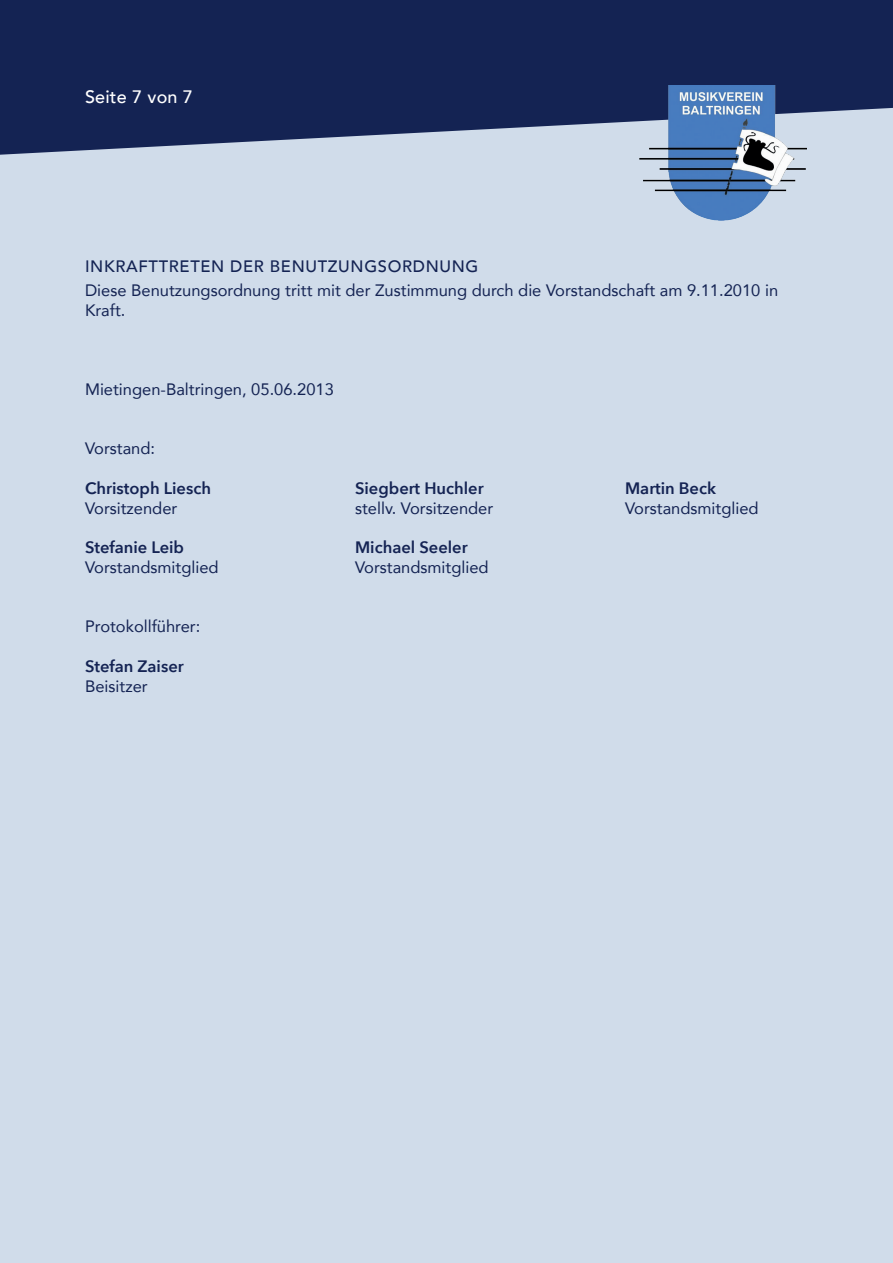
<style>
.page{position:relative;width:893px;height:1263px;background:#d0dcea}
.page>*{position:absolute;margin:0;border:0;box-sizing:border-box;transform-origin:0 0}
.t1{font:500 18px "Avenir";letter-spacing:.01em;color:#fff}
.Fließtext_MVB{font:16.5px/19.8px "Avenir";color:#142353}
.Fließtext_MVB-2{font:600 16.5px "Avenir Next";color:#142353}
.Überschrift_2_MVB{font:500 16.5px "Avenir";letter-spacing:.04em;color:#142353}
</style>
<div class="page">
<svg style="left:0;top:0;width:893px;height:155px;background:#293864"></svg>
<img style="left:640px;top:85px;width:167px;height:136px">
<p class="t1" style="left:85px;top:81px;width:109px">Seite 7 von 7</p>
<p class="Überschrift_2_MVB" style="left:85px;top:252px;width:395px">INKRAFTTRETEN DER BENUTZUNGSORDNUNG</p>
<p class="Fließtext_MVB" style="left:85px;top:280px;width:695px">Diese Benutzungsordnung tritt mit der Zustimmung durch die Vorstandschaft am 9.11.2010 in<br>Kraft.</p>
<p class="Fließtext_MVB" style="left:85px;top:379px;width:250px">Mietingen-Baltringen, 05.06.2013</p>
<p class="Fließtext_MVB" style="left:85px;top:438px;width:72px">Vorstand:</p>
<p class="Fließtext_MVB-2" style="left:85px;top:474px;width:128px">Christoph Liesch</p>
<p class="Fließtext_MVB-2" style="left:355px;top:474px;width:130px">Siegbert Huchler</p>
<p class="Fließtext_MVB-2" style="left:625px;top:474px;width:92px">Martin Beck</p>
<p class="Fließtext_MVB" style="left:85px;top:497px;width:94px">Vorsitzender</p>
<p class="Fließtext_MVB" style="left:355px;top:497px;width:140px">stellv. Vorsitzender</p>
<p class="Fließtext_MVB" style="left:625px;top:497px;width:135px">Vorstandsmitglied</p>
<p class="Fließtext_MVB-2" style="left:85px;top:533px;width:100px">Stefanie Leib</p>
<p class="Fließtext_MVB-2" style="left:355px;top:533px;width:114px">Michael Seeler</p>
<p class="Fließtext_MVB" style="left:85px;top:557px;width:135px">Vorstandsmitglied</p>
<p class="Fließtext_MVB" style="left:355px;top:557px;width:135px">Vorstandsmitglied</p>
<p class="Fließtext_MVB" style="left:85px;top:616px;width:117px">Protokollführer:</p>
<p class="Fließtext_MVB-2" style="left:85px;top:652px;width:100px">Stefan Zaiser</p>
<p class="Fließtext_MVB" style="left:85px;top:676px;width:64px">Beisitzer</p>
</div>
